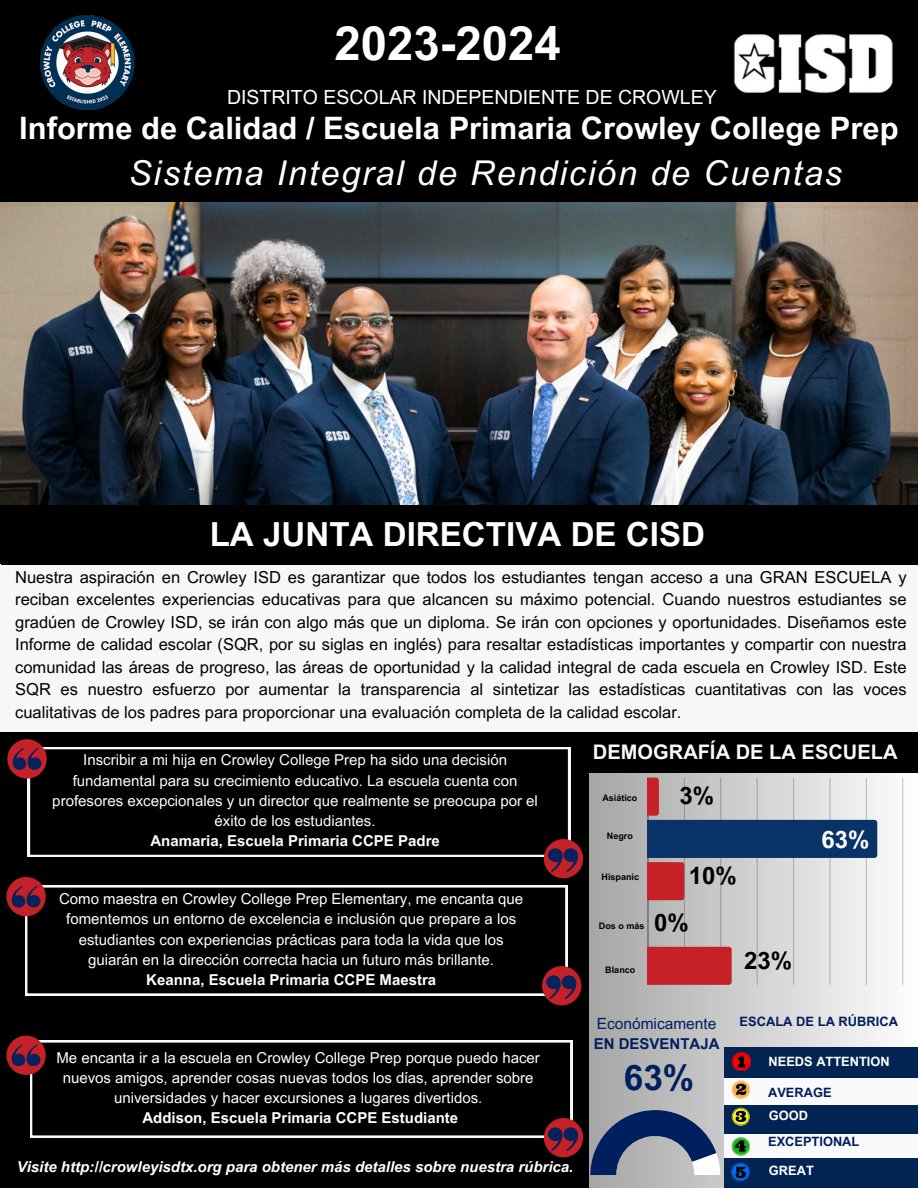
<style>
.page{position:relative;width:918px;height:1188px;background:#000}
.page>*{position:absolute;margin:0;border:0;box-sizing:border-box;transform-origin:0 0}
.t1{font:700 47.25px "Arial MT Pro";color:#fff}
.t2{font:700 35.25px "Arial MT Pro";color:#001f5f}
.t3{font:italic 34.2px "Arial MT Pro";letter-spacing:.055em;color:#fff}
.t4{font:700 33.15px "Arial MT Pro";color:#fff}
.t5{font:700 30.9px "Arial MT Pro";color:#fff}
.t6{font:700 24px "Arial MT Pro";color:#000}
.t7{font:700 24px "Arial MT Pro";color:#fff}
.t8{font:700 24px "Arial MT Pro";color:#030202}
.t9{font:700 20.1px "Arial MT Pro";color:#f9fafb}
.t10{font:19.5px "Arial MT Pro";color:#fff}
.t11{font:16.5px/22.5px "Arial MT Pro";color:#000;text-align:justify}
.t12{font:15.45px "Arial MT Pro";color:#001f5f}
.t13{font:15px/20.2px "Arial MT Pro";color:#fff;text-align:center}
.t14{font:15px/20.2px "Arial MT Pro";color:#fbfefe;text-align:center}
.t15{font:italic 700 15px "Arial MT Pro";color:#fff}
.t16{font:700 15px "Arial MT Pro";color:#fff}
.t17{font:700 15px "Arial MT Pro";color:#fbfefe}
.t18{font:700 15px "Arial MT Pro";color:#001f5f}
.t19{font:700 12.9px "Arial MT Pro";color:#001f5f}
.t20{font:700 12.9px "Arial MT Pro";color:#fff}
.t21{font:700 9px "Arial MT Pro";color:#000}
</style>
<div class="page">
<img style="left:733px;top:34px;width:160px;height:59px">
<svg style="left:28px;top:747px;width:542px;height:110px"></svg>
<div style="left:544px;top:839px;width:39px;height:39px;background:#c62127;border-radius:50%"></div>
<svg style="left:548px;top:848px;width:31px;height:24px"></svg>
<svg style="left:25px;top:885px;width:542px;height:111px"></svg>
<div style="left:542px;top:966px;width:39px;height:39px;background:#c62127;border-radius:50%"></div>
<svg style="left:546px;top:975px;width:31px;height:24px"></svg>
<svg style="left:30px;top:1040px;width:542px;height:98px"></svg>
<div style="left:6px;top:1036px;width:40px;height:39px;background:#c62127;border-radius:50%"></div>
<svg style="left:12px;top:1044px;width:28px;height:22px"></svg>
<div style="left:544px;top:1118px;width:39px;height:39px;background:#c62127;border-radius:50%"></div>
<svg style="left:548px;top:1127px;width:31px;height:24px"></svg>
<div style="left:590px;top:732px;width:328px;height:456px;background:linear-gradient(to right,#a6a6a6,#fafbfb)"></div>
<div style="left:0;top:564px;width:918px;height:168px;background:#f7f7f7"></div>
<div style="left:573px;top:732px;width:344px;height:41px;background:#000"></div>
<hr style="left:648px;top:778px;width:1px;height:207px;background:#808080">
<hr style="left:684px;top:778px;width:1px;height:207px;background:#959595">
<hr style="left:721px;top:778px;width:1px;height:207px;background:#bbb">
<hr style="left:757px;top:778px;width:1px;height:207px;background:#afafaf">
<hr style="left:793px;top:778px;width:1px;height:207px;background:#a9a9a9">
<hr style="left:830px;top:778px;width:1px;height:207px;background:#ccc">
<hr style="left:866px;top:778px;width:1px;height:207px;background:#bdbdbd">
<hr style="left:902px;top:778px;width:1px;height:207px;background:#cacaca">
<svg style="left:648px;top:778px;width:229px;height:122px;background:#9497a8"></svg>
<div style="left:648px;top:947px;width:84px;height:38px;background:#c62127"></div>
<div style="left:724px;top:1049px;width:194px;height:139px;background:#012452"></div>
<div style="left:724px;top:1078px;width:194px;height:27px;background:#f9fafb"></div>
<div style="left:724px;top:1135px;width:194px;height:23px;background:#f9fafb"></div>
<svg style="left:732px;top:1052px;width:19px;height:19px"></svg>
<svg style="left:732px;top:1080px;width:18px;height:18px"></svg>
<svg style="left:732px;top:1108px;width:18px;height:18px"></svg>
<svg style="left:732px;top:1137px;width:18px;height:18px"></svg>
<svg style="left:731px;top:1163px;width:19px;height:18px"></svg>
<div style="left:6px;top:877px;width:40px;height:39px;background:#c62127;border-radius:50%"></div>
<svg style="left:12px;top:886px;width:28px;height:21px"></svg>
<svg style="left:7px;top:739px;width:40px;height:40px"></svg>
<svg style="left:13px;top:748px;width:28px;height:21px"></svg>
<svg style="left:590px;top:1110px;width:130px;height:65px;background:#697794"></svg>
<div style="left:1px;top:509px;width:917px;height:56px;background:#000"></div>
<img style="left:40px;top:15px;width:95px;height:95px">
<img style="left:0;top:203px;width:918px;height:301px">
<h1 class="t1" style="left:335px;top:25px;width:228px">2023-2024</h1>
<p class="t10" style="left:227px;top:90px;width:491px">DISTRITO ESCOLAR INDEPENDIENTE DE CROWLEY</p>
<h3 class="t5" style="left:19px;top:117px;width:881px">Informe de Calidad / Escuela Primaria Crowley College Prep</h3>
<h3 class="t3" style="left:129px;top:160px;width:715px">Sistema Integral de Rendición de Cuentas</h3>
<h3 class="t4" style="left:210px;top:522px;width:497px">LA JUNTA DIRECTIVA DE CISD</h3>
<p class="t11" style="left:15px;top:568px;width:893px">Nuestra aspiración en Crowley ISD es garantizar que todos los estudiantes tengan acceso a una GRAN ESCUELA y reciban excelentes experiencias educativas para que alcancen su máximo potencial. Cuando nuestros estudiantes se gradúen de Crowley ISD, se irán con algo más que un diploma. Se irán con opciones y oportunidades. Diseñamos este Informe de calidad escolar (SQR, por su siglas en inglés) para resaltar estadísticas importantes y compartir con nuestra comunidad las áreas de progreso, las áreas de oportunidad y la calidad integral de cada escuela en Crowley ISD. Este SQR es nuestro esfuerzo por aumentar la transparencia al sintetizar las estadísticas cuantitativas con las voces cualitativas de los padres para proporcionar una evaluación completa de la calidad escolar.</p>
<p class="t14" style="left:52px;top:752px;width:487px">Inscribir a mi hija en Crowley College Prep ha sido una decisión fundamental para su crecimiento educativo. La escuela cuenta con profesores excepcionales y un director que realmente se preocupa por el éxito de los estudiantes.</p>
<p class="t17" style="left:150px;top:836px;width:291px">Anamaria, Escuela Primaria CCPE Padre</p>
<p class="t13" style="left:59px;top:891px;width:466px">Como maestra en Crowley College Prep Elementary, me encanta que fomentemos un entorno de excelencia e inclusión que prepare a los estudiantes con experiencias prácticas para toda la vida que los guiarán en la dirección correcta hacia un futuro más brillante.</p>
<p class="t16" style="left:146px;top:974px;width:292px">Keanna, Escuela Primaria CCPE Maestra</p>
<p class="t13" style="left:57px;top:1049px;width:485px">Me encanta ir a la escuela en Crowley College Prep porque puedo hacer nuevos amigos, aprender cosas nuevas todos los días, aprender sobre universidades y hacer excursiones a lugares divertidos.</p>
<p class="t16" style="left:142px;top:1113px;width:317px">Addison, Escuela Primaria CCPE Estudiante</p>
<p class="t15" style="left:17px;top:1161px;width:558px">Visite http://crowleyisdtx.org para obtener más detalles sobre nuestra rúbrica.</p>
<p class="t9" style="left:593px;top:745px;width:306px">DEMOGRAFÍA DE LA ESCUELA</p>
<p class="t21" style="left:602px;top:794px;width:37px">Asiático</p>
<p class="t21" style="left:607px;top:833px;width:28px">Negro</p>
<p class="t21" style="left:602px;top:874px;width:39px">Hispanic</p>
<h3 class="t6" style="left:679px;top:787px;width:36px">3%</h3>
<h3 class="t8" style="left:689px;top:867px;width:50px">10%</h3>
<p class="t21" style="left:599px;top:923px;width:47px">Dos o más</p>
<p class="t21" style="left:605px;top:966px;width:32px">Blanco</p>
<h3 class="t6" style="left:654px;top:914px;width:36px">0%</h3>
<h3 class="t6" style="left:744px;top:951px;width:50px">23%</h3>
<h3 class="t7" style="left:821px;top:831px;width:50px">63%</h3>
<p class="t12" style="left:597px;top:1018px;width:121px">Económicamente</p>
<p class="t18" style="left:594px;top:1038px;width:127px">EN DESVENTAJA</p>
<h2 class="t2" style="left:624px;top:1064px;width:72px">63%</h2>
<p class="t19" style="left:740px;top:1017px;width:160px">ESCALA DE LA RÚBRICA</p>
<p class="t20" style="left:769px;top:1056px;width:123px">NEEDS ATTENTION</p>
<p class="t19" style="left:768px;top:1088px;width:65px">AVERAGE</p>
<p class="t20" style="left:769px;top:1111px;width:41px">GOOD</p>
<p class="t19" style="left:768px;top:1136px;width:93px">EXCEPTIONAL</p>
<p class="t20" style="left:769px;top:1166px;width:46px">GREAT</p>
</div>
